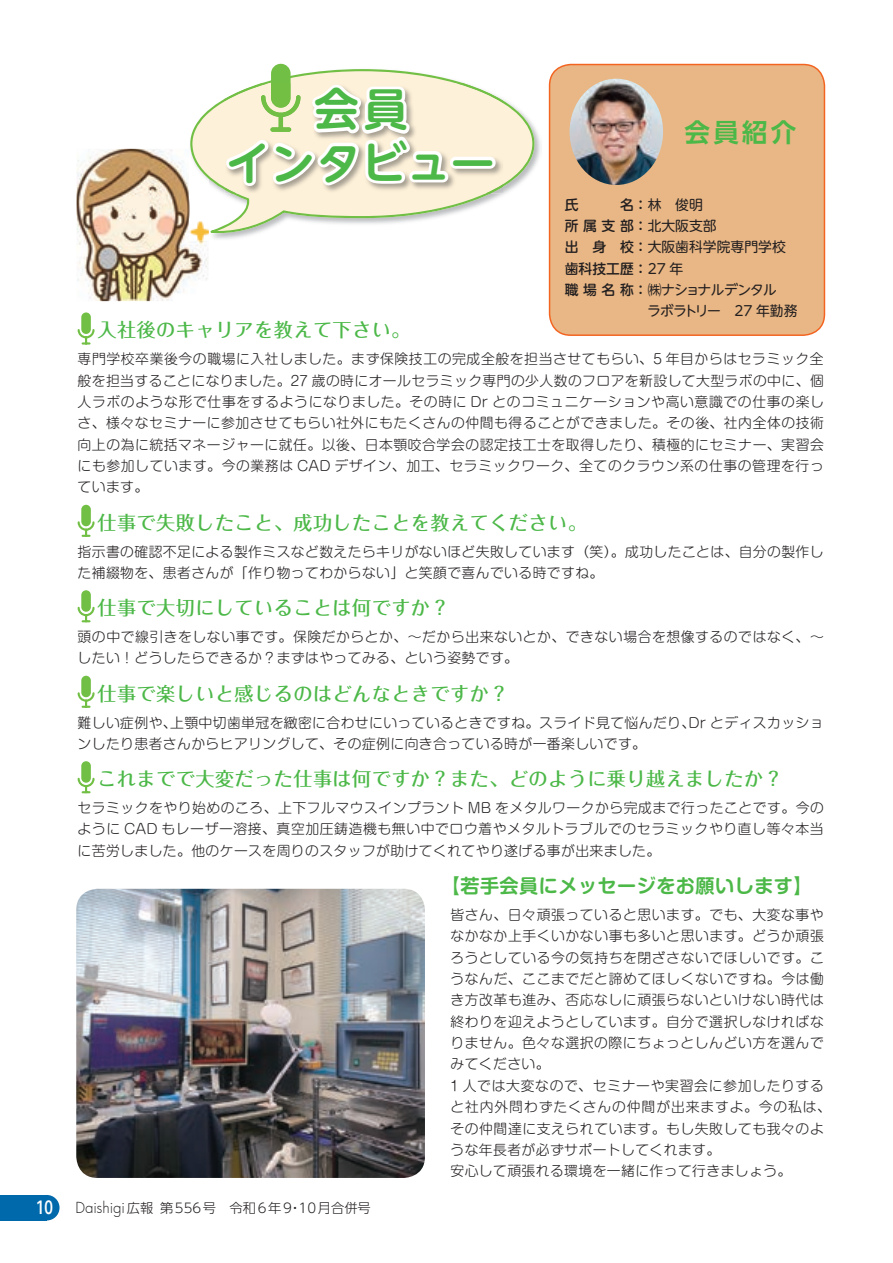
<style>
.page{position:relative;width:893px;height:1263px;background:#fff}
.page>*{position:absolute;margin:0;border:0;box-sizing:border-box;transform-origin:0 0}
.t1{font:700 44.7px/53.1px "UD Shin M Go Pro De";letter-spacing:.01em;color:#4cb848;text-align:center}
.t2{font:700 25.5px "UD Shin Go Pro De";color:#4cb848}
.t3{font:500 19.2px "Folk Pro";letter-spacing:.025em;color:#4cb848}
.t4{font:700 19.2px "Shin M Go Pro De";letter-spacing:.025em;color:#4cb848}
.t5{font:500 16.95px "UD Shin Go Pro";color:#fff}
.t6{font:300 13.8px/21.3px "Shin M Go Pro";letter-spacing:.04em;color:#231f20}
.t7{font:13.8px/21.3px "UD Shin M Go Pro";letter-spacing:-.01em;color:#231f20}
.t8{font:300 13.35px "UD Shin Go Pro";color:#231f20}
.s1{font-weight:500}
.s2{font-family:"Futura Lt";font-weight:400;font-size:14.85px}
</style>
<div class="page">
<img style="left:77px;top:149px;width:131px;height:152px">
<img style="left:212px;top:68px;width:329px;height:171px">
<img style="left:189px;top:149px;width:20px;height:91px">
<svg style="left:190px;top:69px;width:344px;height:164px"></svg>
<div style="left:271px;top:64px;width:20px;height:44px;background:#71bf44;border-radius:10px"></div>
<img style="left:225px;top:83px;width:278px;height:110px">
<svg style="left:222px;top:76px;width:229px;height:113px"></svg>
<div style="left:450px;top:157px;width:46px;height:12px;border:6px solid #fff;border-radius:3px"></div>
<div style="left:550px;top:65px;width:274px;height:270px;background:#e9b785;border-radius:21px"></div>
<div style="left:549px;top:64px;width:276px;height:272px;border:1px solid #f36421;border-radius:21px"></div>
<div style="left:81px;top:312px;width:10px;height:22px;background:#71bf44;border-radius:5px"></div>
<svg style="left:77px;top:328px;width:18px;height:17px"></svg>
<div style="left:81px;top:505px;width:10px;height:21px;background:#71bf44;border-radius:5px"></div>
<svg style="left:77px;top:520px;width:18px;height:17px"></svg>
<div style="left:81px;top:590px;width:10px;height:22px;background:#71bf44;border-radius:5px"></div>
<svg style="left:77px;top:606px;width:18px;height:17px"></svg>
<div style="left:81px;top:676px;width:10px;height:21px;background:#71bf44;border-radius:5px"></div>
<svg style="left:77px;top:691px;width:18px;height:17px"></svg>
<div style="left:81px;top:761px;width:10px;height:22px;background:#71bf44;border-radius:5px"></div>
<svg style="left:77px;top:777px;width:18px;height:17px"></svg>
<img style="left:76px;top:889px;width:349px;height:289px">
<img style="left:569px;top:79px;width:94px;height:106px">
<div style="left:0;top:1195px;width:47px;height:25px;background:#0069ab"></div>
<div style="left:34px;top:1195px;width:26px;height:25px;background:#0069ab;border-radius:50%"></div>
<h1 class="t1" style="left:226px;top:81px;width:271px">会員<br>インタビュー</h1>
<h2 class="t2" style="left:685px;top:111px;width:113px">会員紹介</h2>
<p class="t7" style="left:565px;top:193px;width:234px"><span class="s1">氏　　　名：</span>林　俊明<br><span class="s1">所属支部：</span>北大阪支部<br><span class="s1">出 身 校：</span>大阪歯科学院専門学校<span class="s1">歯科技工歴：</span>27 年<br><span class="s1">職場名称：</span>㈱ナショナルデンタル<br>　　　　　　ラボラトリー　27 年勤務</p>
<h3 class="t3" style="left:97px;top:314px;width:314px">入社後のキャリアを教えて下さい。</h3>
<p class="t6" style="left:78px;top:347px;width:748px;text-align:justify">専門学校卒業後今の職場に入社しました。まず保険技工の完成全般を担当させてもらい、5 年目からはセラミック全般を担当することになりました。27 歳の時にオールセラミック専門の少人数のフロアを新設して大型ラボの中に、個人ラボのような形で仕事をするようになりました。その時に Dr とのコミュニケーションや高い意識での仕事の楽しさ、様々なセミナーに参加させてもらい社外にもたくさんの仲間も得ることができました。その後、社内全体の技術向上の為に統括マネージャーに就任。以後、日本顎咬合学会の認定技工士を取得したり、積極的にセミナー、実習会にも参加しています。今の業務は CAD デザイン、加工、セラミックワーク、全てのクラウン系の仕事の管理を行っています。</p>
<h3 class="t3" style="left:97px;top:506px;width:491px">仕事で失敗したこと、成功したことを教えてください。</h3>
<p class="t6" style="left:78px;top:539px;width:747px">指示書の確認不足による製作ミスなど数えたらキリがないほど失敗しています（笑）。成功したことは、自分の製作した補綴物を、患者さんが「作り物ってわからない」と笑顔で喜んでいる時ですね。</p>
<h3 class="t3" style="left:97px;top:592px;width:354px">仕事で大切にしていることは何ですか？</h3>
<p class="t6" style="left:78px;top:625px;width:748px">頭の中で線引きをしない事です。保険だからとか、～だから出来ないとか、できない場合を想像するのではなく、～したい！どうしたらできるか？まずはやってみる、という姿勢です。</p>
<h3 class="t3" style="left:97px;top:677px;width:412px">仕事で楽しいと感じるのはどんなときですか？</h3>
<p class="t6" style="left:78px;top:710px;width:747px">難しい症例や、上顎中切歯単冠を緻密に合わせにいっているときですね。スライド見て悩んだり、Dr とディスカッションしたり患者さんからヒアリングして、その症例に向き合っている時が一番楽しいです。</p>
<h3 class="t3" style="left:97px;top:763px;width:687px">これまでで大変だった仕事は何ですか？また、どのように乗り越えましたか？</h3>
<p class="t6" style="left:78px;top:795px;width:748px;text-align:justify">セラミックをやり始めのころ、上下フルマウスインプラント MB をメタルワークから完成まで行ったことです。今のように CAD もレーザー溶接、真空加圧鋳造機も無い中でロウ着やメタルトラブルでのセラミックやり直し等々本当に苦労しました。他のケースを周りのスタッフが助けてくれてやり遂げる事が出来ました。</p>
<h3 class="t4" style="left:441px;top:870px;width:373px">【若手会員にメッセージをお願いします】</h3>
<p class="t6" style="left:450px;top:902px;width:382px">皆さん、日々頑張っていると思います。でも、大変な事やなかなか上手くいかない事も多いと思います。どうか頑張ろうとしている今の気持ちを閉ざさないでほしいです。こうなんだ、ここまでだと諦めてほしくないですね。今は働き方改革も進み、否応なしに頑張らないといけない時代は終わりを迎えようとしています。自分で選択しなければなりません。色々な選択の際にちょっとしんどい方を選んでみてください。<br>1 人では大変なので、セミナーや実習会に参加したりすると社内外問わずたくさんの仲間が出来ますよ。今の私は、その仲間達に支えられています。もし失敗しても我々のような年長者が必ずサポートしてくれます。<br>安心して頑張れる環境を一緒に作って行きましょう。</p>
<p class="t5" style="left:36px;top:1194px;width:19px">₁0</p>
<p class="t8" style="left:75px;top:1197px;width:297px"><span class="s2">Daishigi</span>広報第556号　令和6年9・10月合併号</p>
</div>
